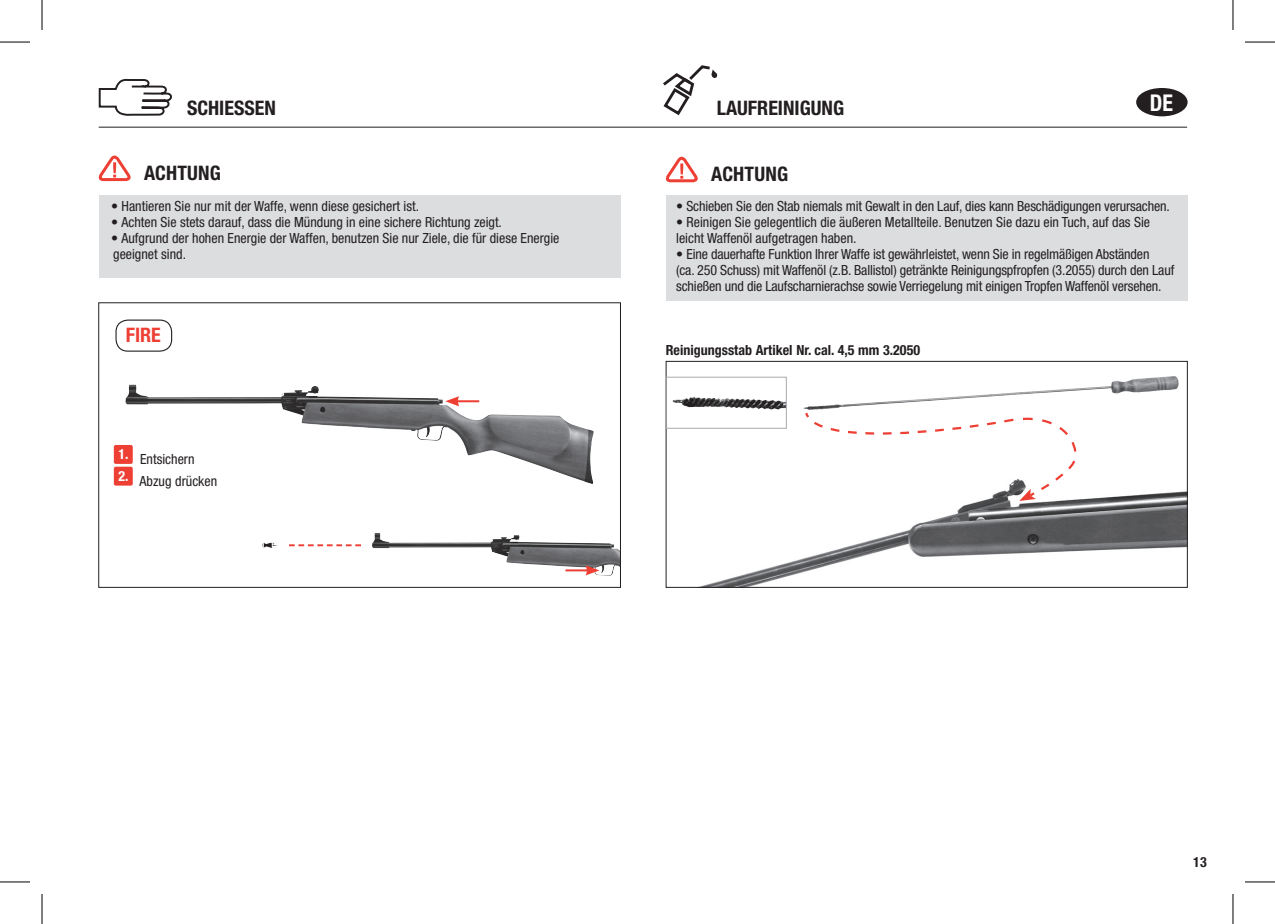
<style>
.page{position:relative;width:1275px;height:924px;background:#fff}
.page>*{position:absolute;margin:0;border:0;box-sizing:border-box;transform-origin:0 0}
.t1{font:700 condensed 23.2px "Helvetica Neue LT Pro";color:#fff;scale:.95 1}
.t2{font:700 condensed 20px "Helvetica Neue LT Pro";color:#231f20}
.t3{font:700 condensed 20px "Helvetica Neue LT Pro";color:#ee3f34}
.t4{font:condensed 14px/16px "Helvetica Neue LT Pro";color:#231f20}
.t5{font:700 condensed 14px "Helvetica Neue LT Pro";color:#231f20}
</style>
<div class="page">
<hr style="left:99px;top:127px;width:1088px;height:1px;background:#231f20">
<svg style="left:262px;top:542px;width:99px;height:6px"></svg>
<img style="left:372px;top:533px;width:247px;height:42px">
<div style="left:98px;top:302px;width:523px;height:285px;border:1px solid #231f20"></div>
<img style="left:706px;top:491px;width:479px;height:94px">
<div style="left:666px;top:361px;width:521px;height:226px;border:1px solid #231f20"></div>
<div style="left:666px;top:195px;width:521px;height:106px;background:#dcdddf"></div>
<svg style="left:665px;top:156px;width:33px;height:27px"></svg>
<svg style="left:98px;top:78px;width:74px;height:38px"></svg>
<div style="left:99px;top:195px;width:521px;height:82px;background:#dcdddf"></div>
<svg style="left:98px;top:155px;width:33px;height:27px"></svg>
<svg style="left:663px;top:65px;width:55px;height:51px"></svg>
<img style="left:1011px;top:376px;width:161px;height:17px">
<img style="left:672px;top:397px;width:112px;height:12px">
<div style="left:666px;top:377px;width:120px;height:51px;border:1px solid #a8a9ad"></div>
<svg style="left:803px;top:412px;width:274px;height:88px"></svg>
<img style="left:125px;top:384px;width:469px;height:100px">
<div style="left:114px;top:445px;width:19px;height:18px;background:#ee3f34;border-radius:2px"></div>
<div style="left:114px;top:466px;width:19px;height:19px;background:#ee3f34;border-radius:2px"></div>
<div style="left:115px;top:319px;width:57px;height:32px;border:1px solid #231f20;border-radius:12px"></div>
<div style="left:1136px;top:88px;width:51px;height:28px;background:#231f20;border-radius:50%"></div>
<hr style="left:456px;top:400px;width:23px;height:2px;background:#ee3f34">
<svg style="left:445px;top:396px;width:14px;height:10px"></svg>
<hr style="left:565px;top:569px;width:23px;height:2px;background:#ee3f34">
<svg style="left:585px;top:565px;width:14px;height:10px"></svg>
<hr style="left:0;top:42px;width:30px;height:1px;background:#000">
<hr style="left:1245px;top:42px;width:30px;height:1px;background:#000">
<hr style="left:0;top:881px;width:30px;height:1px;background:#000">
<hr style="left:1245px;top:881px;width:30px;height:1px;background:#000">
<hr style="left:42px;top:0;width:1px;height:30px;background:#000">
<hr style="left:42px;top:893px;width:1px;height:30px;background:#000">
<hr style="left:1232px;top:0;width:1px;height:30px;background:#000">
<hr style="left:1232px;top:893px;width:1px;height:30px;background:#000">
<h2 class="t2" style="left:187px;top:96px;width:90px">SCHIESSEN</h2>
<h2 class="t2" style="left:144px;top:160px;width:78px">ACHTUNG</h2>
<p class="t4" style="left:111px;top:198px;width:309px">• Hantieren Sie nur mit der Waffe, wenn diese gesichert ist.</p>
<p class="t4" style="left:111px;top:214px;width:392px">• Achten Sie stets darauf, dass die Mündung in eine sichere Richtung zeigt.</p>
<p class="t4" style="left:111px;top:230px;width:450px">• Aufgrund der hohen Energie der Waffen, benutzen Sie nur Ziele, die für diese Energie geeignet sind.</p>
<h2 class="t3" style="left:126px;top:323px;width:37px">FIRE</h2>
<p class="t4" style="left:118px;top:450px;width:78px"><sup>1.</sup> Entsichern</p>
<p class="t4" style="left:118px;top:472px;width:100px"><sup>2.</sup> Abzug drücken</p>
<h2 class="t2" style="left:717px;top:95px;width:129px">LAUFREINIGUNG</h2>
<h2 class="t2" style="left:711px;top:162px;width:78px">ACHTUNG</h2>
<h1 class="t1" style="left:1149px;top:89px;width:13px">DE</h1>
<p class="t4" style="left:676px;top:198px;width:495px">• Schieben Sie den Stab niemals mit Gewalt in den Lauf, dies kann Beschädigungen verursachen.</p>
<p class="t4" style="left:676px;top:214px;width:475px">• Reinigen Sie gelegentlich die äußeren Metallteile. Benutzen Sie dazu ein Tuch, auf das Sie leicht Waffenöl aufgetragen haben.</p>
<p class="t4" style="left:676px;top:246px;width:499px">• Eine dauerhafte Funktion Ihrer Waffe ist gewährleistet, wenn Sie in regelmäßigen Abständen<br>(ca. 250 Schuss) mit Waffenöl (z.B. Ballistol) getränkte Reinigungspfropfen (3.2055) durch den Lauf schießen und die Laufscharnierachse sowie Verriegelung mit einigen Tropfen Waffenöl versehen.</p>
<p class="t5" style="left:666px;top:341px;width:256px">REINIGUNGSSTAB ARTIKEL NR. CAL. 4,5 MM 3.2050</p>
<p class="t5" style="left:1193px;top:853px;width:15px">13</p>
</div>
